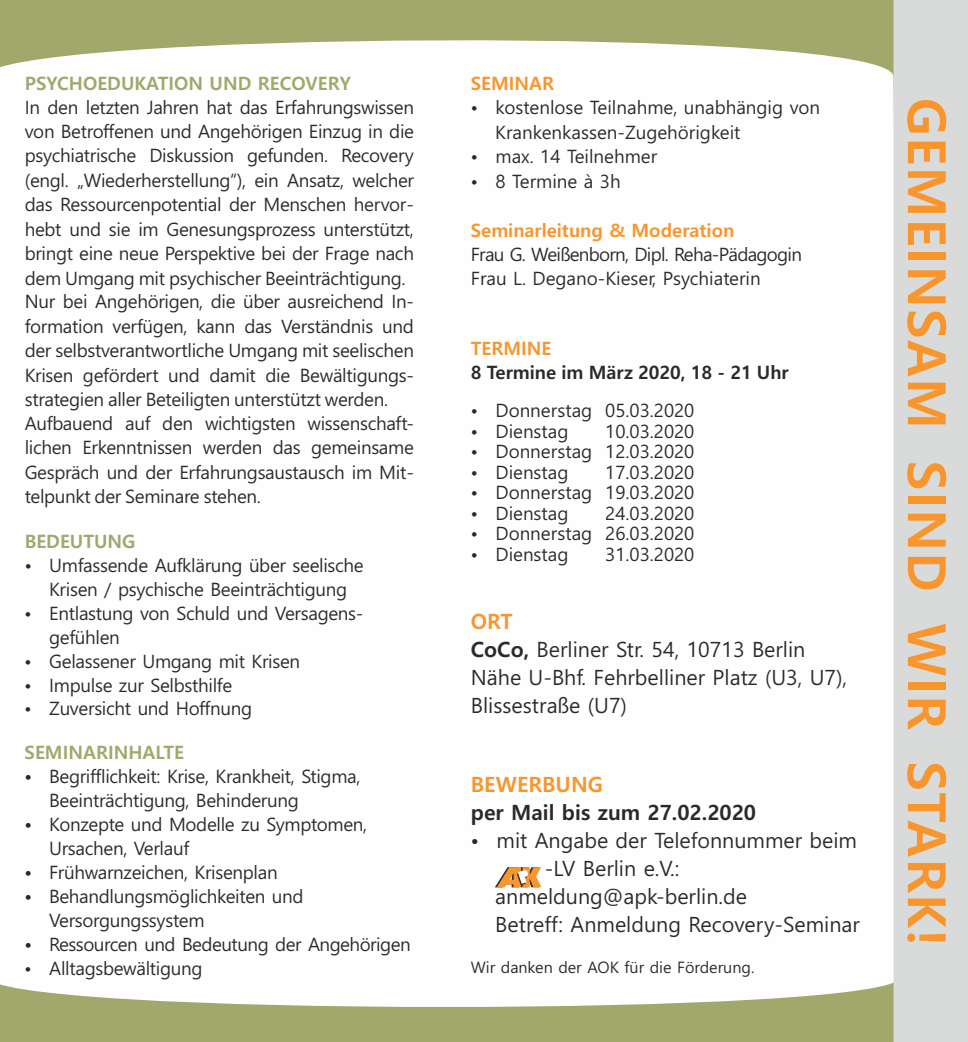
<style>
.page{position:relative;width:968px;height:1042px;background:#fff}
.page>*{position:absolute;margin:0;border:0;box-sizing:border-box;transform-origin:0 0}
.t1{font:700 52.5px "Malgun Gothic";letter-spacing:.025em;color:#f8952d}
.t2{font:21px/28px "Malgun Gothic";color:#2b2a29}
.t3{font:700 21px "Malgun Gothic";color:#2b2a29}
.t4{font:700 21px "Malgun Gothic";color:#f8952d}
.t5{font:18.38px/24.3px "Malgun Gothic";letter-spacing:-.015em;color:#2b2a29}
.t6{font:18.38px/24.5px "Malgun Gothic";letter-spacing:-.04em;color:#2b2a29}
.t7{font:700 18.38px "Malgun Gothic";color:#a2a76c}
.t8{font:700 18.38px "Malgun Gothic";color:#f8952d}
.t9{font:700 18.38px "Malgun Gothic";color:#2b2a29}
.t10{font:15.75px "Malgun Gothic";color:#2b2a29}
.s1{font-weight:700;color:#f8952d}
.s2{font-weight:700}
</style>
<div class="page">
<div style="left:0;top:0;width:967px;height:1042px;background:#a2a76c"></div>
<div style="left:0;top:40px;width:893px;height:967px;background:#fefefe"></div>
<div style="left:893px;top:0;width:74px;height:1042px;background:#d9dada"></div>
<svg style="left:495px;top:867px;width:46px;height:20px"></svg>
<p class="t7" style="left:25px;top:75px;width:327px">PSYCHOEDUKATION UND RECOVERY</p>
<p class="t5" style="left:25px;top:96px;width:391px">In den letzten Jahren hat das Erfahrungswissen von Betroffenen und Angehörigen Einzug in die psychiatrische Diskussion gefunden. Recovery (engl. „Wiederherstellung“), ein Ansatz, welcher das Ressourcenpotential der Menschen hervor&shy;hebt und sie im Genesungsprozess unterstützt, bringt eine neue Perspektive bei der Frage nach dem Umgang mit psychischer Beeinträchtigung.<br>Nur bei Angehörigen, die über ausreichend In&shy;formation verfügen, kann das Verständnis und der selbstverantwortliche Umgang mit seelischen Krisen gefördert und damit die Bewältigungs&shy;strategien aller Beteiligten unterstützt werden.<br>Aufbauend auf den wichtigsten wissenschaft&shy;lichen Erkenntnissen werden das gemeinsame Gespräch und der Erfahrungsaustausch im Mit&shy;telpunkt der Seminare stehen.</p>
<p class="t7" style="left:25px;top:533px;width:112px">BEDEUTUNG</p>
<p class="t5" style="left:25px;top:554px;width:340px;text-align:center">• Umfassende Aufklärung über seelische<br>Krisen / psychische Beeinträchtigung</p>
<p class="t5" style="left:49px;top:602px;width:316px;text-indent:-24px">• Entlastung von Schuld und Versagens&shy;gefühlen</p>
<p class="t5" style="left:25px;top:650px;width:277px">• Gelassener Umgang mit Krisen</p>
<p class="t5" style="left:25px;top:674px;width:209px">• Impulse zur Selbsthilfe</p>
<p class="t5" style="left:25px;top:697px;width:229px">• Zuversicht und Hoffnung</p>
<p class="t7" style="left:25px;top:744px;width:161px">SEMINARINHALTE</p>
<p class="t5" style="left:49px;top:765px;width:313px;text-indent:-24px">• Begrifflichkeit: Krise, Krankheit, Stigma,<br>Beeinträchtigung, Behinderung</p>
<p class="t5" style="left:49px;top:813px;width:320px;text-indent:-24px">• Konzepte und Modelle zu Symptomen,<br>Ursachen, Verlauf</p>
<p class="t5" style="left:25px;top:861px;width:254px">• Frühwarnzeichen, Krisenplan</p>
<p class="t5" style="left:49px;top:885px;width:256px;text-indent:-24px">• Behandlungsmöglichkeiten und<br>Versorgungssystem</p>
<p class="t5" style="left:25px;top:933px;width:387px">• Ressourcen und Bedeutung der Angehörigen</p>
<p class="t5" style="left:25px;top:957px;width:179px">• Alltagsbewältigung</p>
<p class="t8" style="left:471px;top:75px;width:85px">SEMINAR</p>
<p class="t5" style="left:495px;top:97px;width:326px;text-indent:-24px">• kostenlose Teilnahme, unabhängig von<br>Krankenkassen-Zugehörigkeit</p>
<p class="t5" style="left:471px;top:146px;width:188px">• max. 14 Teilnehmer</p>
<p class="t5" style="left:471px;top:170px;width:151px">• 8 Termine à 3h</p>
<p class="t8" style="left:471px;top:222px;width:265px">Seminarleitung &amp; Moderation</p>
<p class="t6" style="left:471px;top:243px;width:332px">Frau G. Weißenborn, Dipl. Reha-Pädagogin<br>Frau L. Degano-Kieser, Psychiaterin</p>
<p class="t8" style="left:471px;top:340px;width:82px">TERMINE</p>
<p class="t9" style="left:471px;top:365px;width:319px">8 Termine im März 2020, 18 - 21 Uhr</p>
<p class="t5" style="left:471px;top:399px;width:225px">• Donnerstag 05.03.2020</p>
<p class="t5" style="left:471px;top:420px;width:99px">• Dienstag</p>
<p class="t5" style="left:605px;top:420px;width:91px">10.03.2020</p>
<p class="t5" style="left:471px;top:440px;width:225px">• Donnerstag 12.03.2020</p>
<p class="t5" style="left:471px;top:461px;width:99px">• Dienstag</p>
<p class="t5" style="left:605px;top:461px;width:91px">17.03.2020</p>
<p class="t5" style="left:471px;top:481px;width:225px">• Donnerstag 19.03.2020</p>
<p class="t5" style="left:471px;top:502px;width:99px">• Dienstag</p>
<p class="t5" style="left:605px;top:502px;width:91px">24.03.2020</p>
<p class="t5" style="left:471px;top:522px;width:225px">• Donnerstag 26.03.2020</p>
<p class="t5" style="left:471px;top:543px;width:99px">• Dienstag</p>
<p class="t5" style="left:605px;top:543px;width:91px">31.03.2020</p>
<p class="t2" style="left:471px;top:609px;width:378px"><span class="s1">ORT<br></span><span class="s2">CoCo,</span> Berliner Str. 54, 10713 Berlin<br>Nähe U-Bhf. Fehrbelliner Platz (U3, U7),<br>Blissestraße (U7)</p>
<p class="t4" style="left:471px;top:775px;width:134px">BEWERBUNG</p>
<p class="t3" style="left:471px;top:803px;width:287px">per Mail bis zum 27.02.2020</p>
<p class="t2" style="left:471px;top:828px;width:388px">• mit Angabe der Telefonnummer beim</p>
<p class="t2" style="left:544px;top:856px;width:136px">-LV Berlin e.V.:</p>
<p class="t2" style="left:495px;top:884px;width:253px">anmeldung@apk-berlin.de</p>
<p class="t2" style="left:495px;top:911px;width:366px">Betreff: Anmeldung Recovery-Seminar</p>
<p class="t10" style="left:471px;top:960px;width:285px">Wir danken der AOK für die Förderung.</p>
<h1 class="t1" style="left:949px;top:98px;width:850px;rotate:90deg">GEMEINSAM SIND WIR STARK!</h1>
</div>
